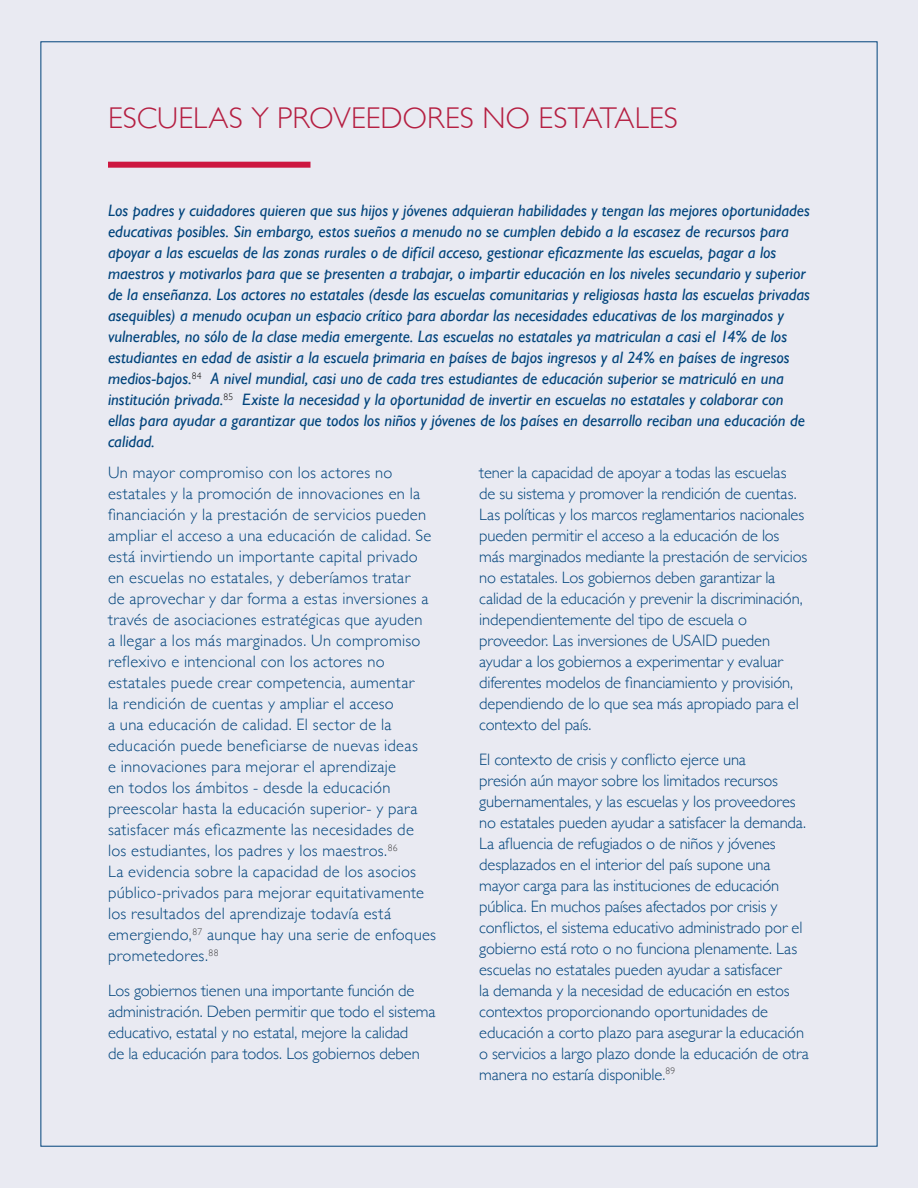
<style>
.page{position:relative;width:918px;height:1188px;background:#e9eaf2}
.page>*{position:absolute;margin:0;border:0;box-sizing:border-box;transform-origin:0 0}
.Chapter_Title{font:300 30px "Gill Sans";letter-spacing:.005em;color:#b51f42}
.t1{font:300 16.5px/21px "Gill Sans";color:#00437b}
.Intro_text{font:italic 16.5px/21px "Gill Sans";color:#00437b}
</style>
<div class="page">
<div style="left:108px;top:162px;width:202px;height:6px;background:#cd163f"></div>
<h1 class="Chapter_Title" style="left:108px;top:94px;width:572px">ESCUELAS Y PROVEEDORES NO ESTATALES</h1>
<p class="Intro_text" style="left:108px;top:200px;width:704px">Los padres y cuidadores quieren que sus hijos y jóvenes adquieran habilidades y tengan las mejores oportunidades educativas posibles. Sin embargo, estos sueños a menudo no se cumplen debido a la escasez de recursos para apoyar a las escuelas de las zonas rurales o de difícil acceso, gestionar eficazmente las escuelas, pagar a los maestros y motivarlos para que se presenten a trabajar, o impartir educación en los niveles secundario y superior de la enseñanza. Los actores no estatales (desde las escuelas comunitarias y religiosas hasta las escuelas privadas asequibles) a menudo ocupan un espacio crítico para abordar las necesidades educativas de los marginados y vulnerables, no sólo de la clase media emergente. Las escuelas no estatales ya matriculan a casi el 14% de los estudiantes en edad de asistir a la escuela primaria en países de bajos ingresos y al 24% en países de ingresos medios-bajos.<sup>84</sup> A nivel mundial, casi uno de cada tres estudiantes de educación superior se matriculó en una institución privada.<sup>85</sup> Existe la necesidad y la oportunidad de invertir en escuelas no estatales y colaborar con ellas para ayudar a garantizar que todos los niños y jóvenes de los países en desarrollo reciban una educación de calidad.</p>
<p class="t1" style="left:108px;top:462px;width:330px">Un mayor compromiso con los actores no estatales y la promoción de innovaciones en la financiación y la prestación de servicios pueden ampliar el acceso a una educación de calidad. Se está invirtiendo un importante capital privado en escuelas no estatales, y deberíamos tratar<br>de aprovechar y dar forma a estas inversiones a través de asociaciones estratégicas que ayuden<br>a llegar a los más marginados. Un compromiso reflexivo e intencional con los actores no estatales puede crear competencia, aumentar<br>la rendición de cuentas y ampliar el acceso<br>a una educación de calidad. El sector de la educación puede beneficiarse de nuevas ideas<br>e innovaciones para mejorar el aprendizaje<br>en todos los ámbitos - desde la educación preescolar hasta la educación superior- y para satisfacer más eficazmente las necesidades de los estudiantes, los padres y los maestros.<sup>86<br></sup>La evidencia sobre la capacidad de los asocios público-privados para mejorar equitativamente los resultados del aprendizaje todavía está emergiendo,<sup>87</sup> aunque hay una serie de enfoques prometedores.<sup>88</sup></p>
<p class="t1" style="left:108px;top:979px;width:329px">Los gobiernos tienen una importante función de administración. Deben permitir que todo el sistema educativo, estatal y no estatal, mejore la calidad<br>de la educación para todos. Los gobiernos deben</p>
<p class="t1" style="left:479px;top:462px;width:330px">tener la capacidad de apoyar a todas las escuelas<br>de su sistema y promover la rendición de cuentas.<br>Las políticas y los marcos reglamentarios nacionales pueden permitir el acceso a la educación de los más marginados mediante la prestación de servicios no estatales. Los gobiernos deben garantizar la calidad de la educación y prevenir la discriminación, independientemente del tipo de escuela o proveedor. Las inversiones de USAID pueden ayudar a los gobiernos a experimentar y evaluar diferentes modelos de financiamiento y provisión, dependiendo de lo que sea más apropiado para el contexto del país.</p>
<p class="t1" style="left:479px;top:748px;width:331px">El contexto de crisis y conflicto ejerce una<br>presión aún mayor sobre los limitados recursos gubernamentales, y las escuelas y los proveedores no estatales pueden ayudar a satisfacer la demanda.<br>La afluencia de refugiados o de niños y jóvenes desplazados en el interior del país supone una mayor carga para las instituciones de educación pública. En muchos países afectados por crisis y conflictos, el sistema educativo administrado por el gobierno está roto o no funciona plenamente. Las escuelas no estatales pueden ayudar a satisfacer<br>la demanda y la necesidad de educación en estos contextos proporcionando oportunidades de educación a corto plazo para asegurar la educación o servicios a largo plazo donde la educación de otra manera no estaría disponible.<sup>89</sup></p>
</div>
